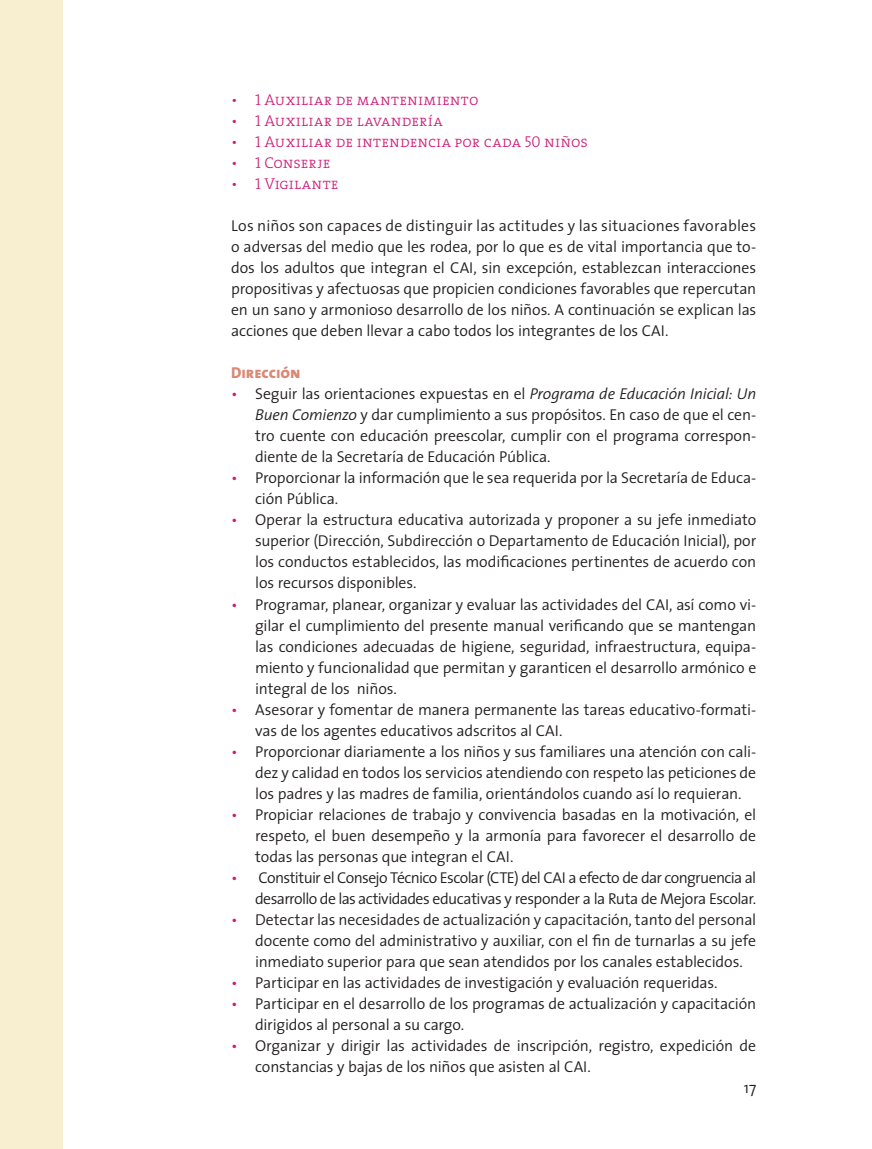
<style>
.page{position:relative;width:872px;height:1149px;background:#fff}
.page>*{position:absolute;margin:0;border:0;box-sizing:border-box;transform-origin:0 0}
.Bullets_rosa_copy{font:300 15.75px/21px "The Sans";letter-spacing:-.01em;color:#231f20;text-align:justify}
.Texto_Sin_Sangría{font:300 15.75px/21px "The Sans";color:#231f20;text-align:justify}
.Bullets_rosa_copy-2{font:300 15.75px/21px "The Sans";letter-spacing:-.035em;color:#231f20;text-align:right}
.t1{font:15.75px "The Serif Light Caps";letter-spacing:.015em;color:#cc1b77}
.t2{font:15.75px "The Serif Light Caps";letter-spacing:-.01em;color:#cc1b77}
.Texto_Sin_Sangría-2{font:15.75px "The Sans Extra Bold Caps";color:#db8876}
.s1{color:#cc1b77}
.s2{font-style:italic}
</style>
<div class="page">
<div style="left:0;top:0;width:63px;height:1148px;background:#f7efd0"></div>
<p class="t1" style="left:231px;top:87px;width:249px">• 1 Auxiliar de mantenimiento</p>
<p class="t1" style="left:231px;top:108px;width:213px">• 1 Auxiliar de lavandería</p>
<p class="t1" style="left:231px;top:129px;width:358px">• 1 Auxiliar de intendencia por cada 50 niños</p>
<p class="t2" style="left:231px;top:150px;width:101px">• 1 Conserje</p>
<p class="t1" style="left:231px;top:171px;width:109px">• 1 Vigilante</p>
<p class="Texto_Sin_Sangría" style="left:231px;top:215px;width:526px">Los niños son capaces de distinguir las actitudes y las situaciones favorables</p>
<p class="Texto_Sin_Sangría" style="left:231px;top:236px;width:527px">o adversas del medio que les rodea, por lo que es de vital importancia que to&shy;dos los adultos que integran el CAI, sin excepción, establezcan interacciones propositivas y afectuosas que propicien condiciones favorables que repercutan en un sano y armonioso desarrollo de los niños. A continuación se explican las acciones que deben llevar a cabo todos los integrantes de los CAI.</p>
<p class="Texto_Sin_Sangría-2" style="left:231px;top:359px;width:71px">Dirección</p>
<p class="Bullets_rosa_copy" style="left:255px;top:383px;width:503px;text-indent:-24px"><span class="s1">•</span> Seguir las orientaciones expuestas en el <span class="s2">Programa de Educación Inicial: Un Buen Comienzo</span> y dar cumplimiento a sus propósitos. En caso de que el cen&shy;tro cuente con educación preescolar, cumplir con el programa correspon&shy;diente de la Secretaría de Educación Pública.</p>
<p class="Bullets_rosa_copy" style="left:255px;top:467px;width:503px;text-indent:-24px"><span class="s1">•</span> Proporcionar la información que le sea requerida por la Secretaría de Educa&shy;ción Pública.</p>
<p class="Bullets_rosa_copy" style="left:255px;top:509px;width:503px;text-indent:-24px"><span class="s1">•</span> Operar la estructura educativa autorizada y proponer a su jefe inmediato superior (Dirección, Subdirección o Departamento de Educación Inicial), por los conductos establecidos, las modificaciones pertinentes de acuerdo con los recursos disponibles.</p>
<p class="Bullets_rosa_copy" style="left:255px;top:593px;width:503px;text-indent:-24px"><span class="s1">•</span> Programar, planear, organizar y evaluar las actividades del CAI, así como vi&shy;gilar el cumplimiento del presente manual verificando que se mantengan las condiciones adecuadas de higiene, seguridad, infraestructura, equipa&shy;miento y funcionalidad que permitan y garanticen el desarrollo armónico e integral de los niños.</p>
<p class="Bullets_rosa_copy" style="left:255px;top:698px;width:503px;text-indent:-24px"><span class="s1">•</span> Asesorar y fomentar de manera permanente las tareas educativo-formati&shy;vas de los agentes educativos adscritos al CAI.</p>
<p class="Bullets_rosa_copy" style="left:255px;top:740px;width:503px;text-indent:-24px"><span class="s1">•</span> Proporcionar diariamente a los niños y sus familiares una atención con cali&shy;dez y calidad en todos los servicios atendiendo con respeto las peticiones de los padres y las madres de familia, orientándolos cuando así lo requieran.</p>
<p class="Bullets_rosa_copy" style="left:255px;top:803px;width:503px;text-indent:-24px"><span class="s1">•</span> Propiciar relaciones de trabajo y convivencia basadas en la motivación, el respeto, el buen desempeño y la armonía para favorecer el desarrollo de todas las personas que integran el CAI.</p>
<p class="Bullets_rosa_copy-2" style="left:231px;top:866px;width:526px"><span class="s1">•</span> Constituir el Consejo Técnico Escolar (CTE) del CAI a efecto de dar congruencia al desarrollo de las actividades educativas y responder a la Ruta de Mejora Escolar.</p>
<p class="Bullets_rosa_copy" style="left:255px;top:908px;width:502px;text-indent:-24px"><span class="s1">•</span> Detectar las necesidades de actualización y capacitación, tanto del personal docente como del administrativo y auxiliar, con el fin de turnarlas a su jefe inmediato superior para que sean atendidos por los canales establecidos.</p>
<p class="Bullets_rosa_copy" style="left:231px;top:971px;width:488px"><span class="s1">•</span> Participar en las actividades de investigación y evaluación requeridas.</p>
<p class="Bullets_rosa_copy" style="left:255px;top:992px;width:503px;text-indent:-24px"><span class="s1">•</span> Participar en el desarrollo de los programas de actualización y capacitación dirigidos al personal a su cargo.</p>
<p class="Bullets_rosa_copy" style="left:255px;top:1034px;width:502px;text-indent:-24px"><span class="s1">•</span> Organizar y dirigir las actividades de inscripción, registro, expedición de constancias y bajas de los niños que asisten al CAI.</p>
<p class="Texto_Sin_Sangría" style="left:744px;top:1076px;width:14px">17</p>
</div>
